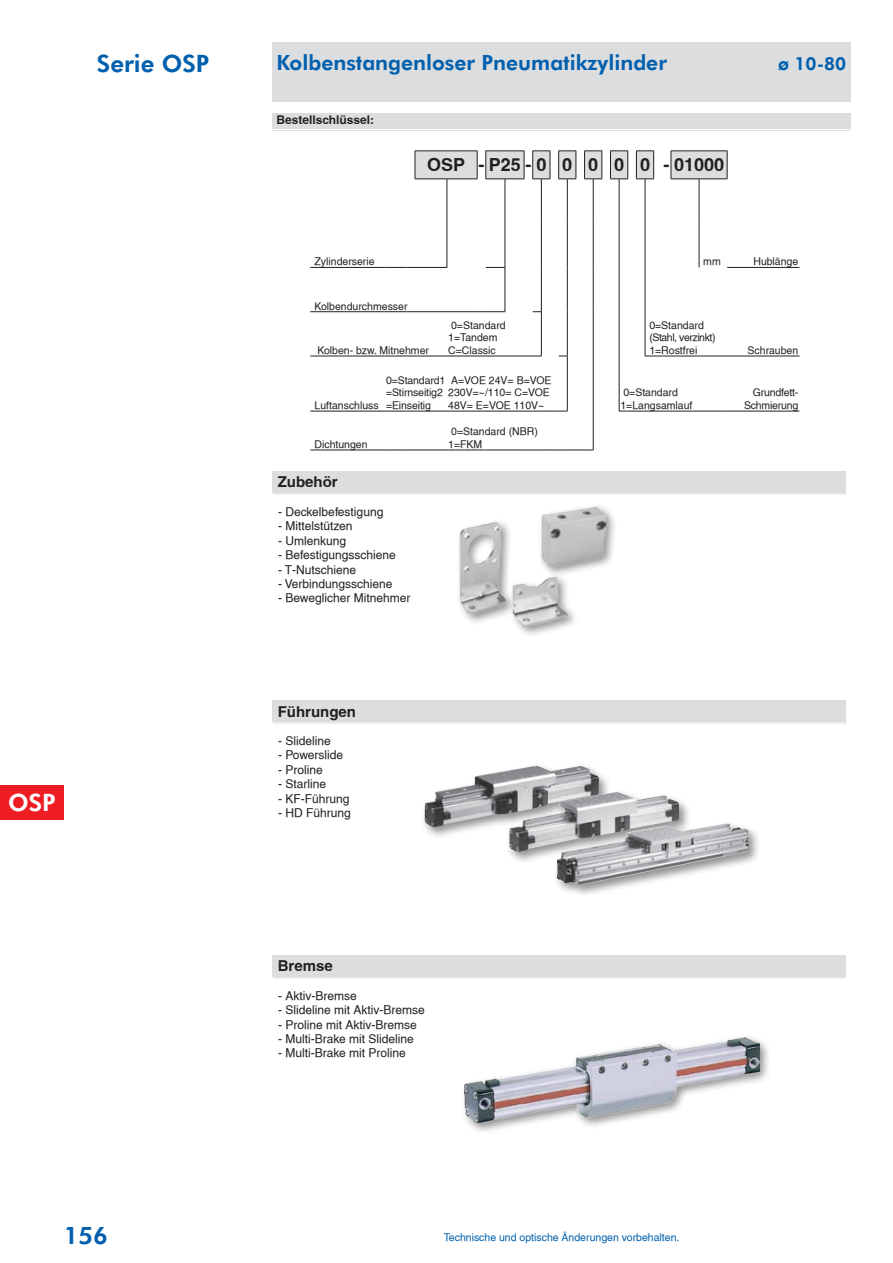
<style>
.page{position:relative;width:893px;height:1263px;background:#fff}
.page>*{position:absolute;margin:0;border:0;box-sizing:border-box;transform-origin:0 0}
.t1{font:800 24px "Futura BT";color:#0160ae}
.t2{font:800 24px "Futura BT";color:#fff}
.t3{font:800 21px "Futura BT";color:#0160ae}
.t4{font:700 18px "Helvetica";color:#231f20}
.t5{font:800 18px "Futura BT";color:#0160ae}
.t6{font:700 15px "Helvetica";color:#231f20}
.t7{font:12px "Helvetica CE Normal";color:#231f20}
.t8{font:700 12px "Helvetica";color:#231f20}
.t9{font:10.5px/12.6px "Helvetica CE Normal";color:#231f20}
.t10{font:10.5px "Helvetica CE Normal";color:#0160ae}
.t11{font:10.5px/12.6px "Helvetica CE Normal";letter-spacing:-.02em;color:#231f20;text-align:right}
</style>
<div class="page">
<div style="left:272px;top:43px;width:578px;height:59px;background:#dcdddf"></div>
<div style="left:0;top:786px;width:64px;height:34px;background:#ee1d23"></div>
<div style="left:272px;top:700px;width:574px;height:22px;background:#dcdddf"></div>
<hr style="left:273px;top:723px;width:573px;height:1px;background:#dcdddf">
<div style="left:272px;top:113px;width:578px;height:16px;background:#dcdddf"></div>
<hr style="left:272px;top:130px;width:578px;height:1px;background:#dcdddf">
<hr style="left:447px;top:179px;width:1px;height:44px;background:#231f20">
<hr style="left:505px;top:179px;width:1px;height:44px;background:#231f20">
<hr style="left:541px;top:179px;width:1px;height:44px;background:#231f20">
<hr style="left:567px;top:179px;width:1px;height:44px;background:#231f20">
<hr style="left:593px;top:179px;width:1px;height:44px;background:#231f20">
<hr style="left:619px;top:179px;width:1px;height:44px;background:#231f20">
<hr style="left:645px;top:179px;width:1px;height:44px;background:#231f20">
<hr style="left:699px;top:179px;width:1px;height:44px;background:#231f20">
<svg style="left:415px;top:151px;width:313px;height:29px"></svg>
<hr style="left:447px;top:223px;width:1px;height:44px;background:#231f20">
<hr style="left:505px;top:223px;width:1px;height:44px;background:#231f20">
<hr style="left:541px;top:223px;width:1px;height:44px;background:#231f20">
<hr style="left:567px;top:223px;width:1px;height:44px;background:#231f20">
<hr style="left:593px;top:223px;width:1px;height:44px;background:#231f20">
<hr style="left:619px;top:223px;width:1px;height:44px;background:#231f20">
<hr style="left:645px;top:223px;width:1px;height:44px;background:#231f20">
<hr style="left:699px;top:223px;width:1px;height:44px;background:#231f20">
<hr style="left:310px;top:267px;width:64px;height:1px;background:#231f20">
<svg style="left:374px;top:267px;width:41px;height:1px"></svg>
<hr style="left:415px;top:267px;width:32px;height:1px;background:#231f20">
<svg style="left:486px;top:267px;width:19px;height:1px"></svg>
<hr style="left:505px;top:268px;width:1px;height:43px;background:#231f20">
<hr style="left:541px;top:267px;width:1px;height:44px;background:#231f20">
<hr style="left:567px;top:267px;width:1px;height:45px;background:#231f20">
<hr style="left:593px;top:267px;width:1px;height:45px;background:#231f20">
<hr style="left:619px;top:267px;width:1px;height:45px;background:#231f20">
<hr style="left:645px;top:267px;width:1px;height:45px;background:#231f20">
<hr style="left:727px;top:267px;width:72px;height:1px;background:#231f20">
<hr style="left:310px;top:311px;width:64px;height:1px;background:#231f20">
<svg style="left:374px;top:311px;width:41px;height:1px"></svg>
<hr style="left:415px;top:311px;width:32px;height:1px;background:#231f20">
<hr style="left:447px;top:311px;width:30px;height:1px;background:#231f20">
<svg style="left:477px;top:311px;width:28px;height:1px"></svg>
<hr style="left:541px;top:312px;width:1px;height:44px;background:#231f20">
<hr style="left:567px;top:312px;width:1px;height:44px;background:#231f20">
<hr style="left:593px;top:312px;width:1px;height:44px;background:#231f20">
<hr style="left:619px;top:312px;width:1px;height:44px;background:#231f20">
<hr style="left:645px;top:312px;width:1px;height:44px;background:#231f20">
<hr style="left:310px;top:356px;width:64px;height:1px;background:#231f20">
<svg style="left:374px;top:356px;width:41px;height:1px"></svg>
<hr style="left:415px;top:356px;width:32px;height:1px;background:#231f20">
<hr style="left:447px;top:356px;width:30px;height:1px;background:#231f20">
<svg style="left:477px;top:356px;width:65px;height:1px"></svg>
<hr style="left:567px;top:356px;width:1px;height:55px;background:#231f20">
<hr style="left:593px;top:356px;width:1px;height:55px;background:#231f20">
<hr style="left:619px;top:356px;width:1px;height:55px;background:#231f20">
<svg style="left:645px;top:356px;width:82px;height:1px"></svg>
<hr style="left:727px;top:356px;width:72px;height:1px;background:#231f20">
<hr style="left:310px;top:411px;width:64px;height:1px;background:#231f20">
<hr style="left:310px;top:450px;width:64px;height:1px;background:#231f20">
<svg style="left:374px;top:411px;width:41px;height:1px"></svg>
<hr style="left:415px;top:411px;width:32px;height:1px;background:#231f20">
<svg style="left:374px;top:450px;width:41px;height:1px"></svg>
<hr style="left:415px;top:450px;width:32px;height:1px;background:#231f20">
<hr style="left:447px;top:411px;width:30px;height:1px;background:#231f20">
<svg style="left:477px;top:411px;width:90px;height:1px"></svg>
<hr style="left:447px;top:450px;width:30px;height:1px;background:#231f20">
<svg style="left:477px;top:450px;width:116px;height:1px"></svg>
<hr style="left:593px;top:411px;width:1px;height:39px;background:#231f20">
<svg style="left:619px;top:411px;width:108px;height:1px"></svg>
<hr style="left:727px;top:411px;width:72px;height:1px;background:#231f20">
<div style="left:272px;top:471px;width:574px;height:22px;background:#dcdddf"></div>
<hr style="left:273px;top:494px;width:573px;height:1px;background:#dcdddf">
<div style="left:272px;top:955px;width:574px;height:21px;background:#dcdddf"></div>
<hr style="left:273px;top:977px;width:573px;height:1px;background:#dcdddf">
<div style="left:456px;top:503px;width:161px;height:135px;background:#231f20;opacity:.5"></div>
<img style="left:459px;top:506px;width:146px;height:120px">
<div style="left:462px;top:1034px;width:310px;height:101px;background:#231f20;opacity:.5"></div>
<img style="left:465px;top:1037px;width:294px;height:86px">
<div style="left:421px;top:762px;width:340px;height:135px;background:#231f20;opacity:.5"></div>
<img style="left:424px;top:765px;width:175px;height:62px">
<img style="left:509px;top:792px;width:170px;height:60px">
<img style="left:556px;top:823px;width:192px;height:62px">
<h1 class="t1" style="left:97px;top:49px;width:114px">Serie OSP</h1>
<h1 class="t2" style="left:8px;top:788px;width:49px">OSP</h1>
<h2 class="t3" style="left:276px;top:50px;width:392px">Kolbenstangenloser Pneumatikzylinder</h2>
<h3 class="t5" style="left:778px;top:53px;width:70px">ø 10-80</h3>
<p class="t8" style="left:276px;top:113px;width:99px">Bestellschlüssel:</p>
<h3 class="t4" style="left:427px;top:154px;width:298px">OSP -P25-0 0 0 0 0 -01000</h3>
<p class="t9" style="left:315px;top:255px;width:62px">Zylinderserie</p>
<p class="t9" style="left:703px;top:255px;width:19px">mm</p>
<p class="t9" style="left:753px;top:255px;width:46px">Hublänge</p>
<p class="t9" style="left:315px;top:299px;width:94px">Kolbendurchmesser</p>
<p class="t9" style="left:317px;top:344px;width:113px">Kolben- bzw. Mitnehmer</p>
<p class="t9" style="left:448px;top:319px;width:59px">0=Standard<br>1=Tandem<br>C=Classic</p>
<p class="t9" style="left:649px;top:319px;width:68px">0=Standard (Stahl, verzinkt)<br>1=Rostfrei</p>
<p class="t9" style="left:748px;top:344px;width:52px">Schrauben</p>
<p class="t9" style="left:315px;top:399px;width:66px">Luftanschluss</p>
<p class="t9" style="left:315px;top:438px;width:55px">Dichtungen</p>
<p class="t9" style="left:386px;top:374px;width:61px">0=Standard1 =Stirnseitig2 =Einseitig</p>
<p class="t9" style="left:448px;top:374px;width:105px">A=VOE 24V= B=VOE<br>230V=~/110= C=VOE<br>48V= E=VOE 110V~</p>
<p class="t9" style="left:448px;top:425px;width:91px">0=Standard (NBR)<br>1=FKM</p>
<p class="t6" style="left:278px;top:473px;width:61px">Zubehör</p>
<p class="t7" style="left:278px;top:504px;width:107px">- Deckelbefestigung</p>
<p class="t7" style="left:278px;top:519px;width:76px">- Mittelstützen</p>
<p class="t7" style="left:278px;top:533px;width:70px">- Umlenkung</p>
<p class="t7" style="left:278px;top:548px;width:119px">- Befestigungsschiene</p>
<p class="t7" style="left:278px;top:562px;width:80px">- T-Nutschiene</p>
<p class="t7" style="left:278px;top:576px;width:116px">- Verbindungsschiene</p>
<p class="t7" style="left:278px;top:591px;width:134px">- Beweglicher Mitnehmer</p>
<p class="t6" style="left:278px;top:702px;width:80px">Führungen</p>
<p class="t7" style="left:278px;top:734px;width:54px">- Slideline</p>
<p class="t7" style="left:278px;top:748px;width:67px">- Powerslide</p>
<p class="t7" style="left:278px;top:762px;width:46px">- Proline</p>
<p class="t7" style="left:278px;top:777px;width:50px">- Starline</p>
<p class="t7" style="left:278px;top:791px;width:73px">- KF-Führung</p>
<p class="t7" style="left:278px;top:806px;width:74px">- HD Führung</p>
<p class="t6" style="left:278px;top:957px;width:57px">Bremse</p>
<p class="t7" style="left:278px;top:988px;width:80px">- Aktiv-Bremse</p>
<p class="t7" style="left:278px;top:1003px;width:148px">- Slideline mit Aktiv-Bremse</p>
<p class="t7" style="left:278px;top:1017px;width:140px">- Proline mit Aktiv-Bremse</p>
<p class="t7" style="left:278px;top:1032px;width:137px">- Multi-Brake mit Slideline</p>
<p class="t7" style="left:278px;top:1046px;width:129px">- Multi-Brake mit Proline</p>
<p class="t9" style="left:620px;top:386px;width:74px">0=Standard<br>1=Langsamlauf</p>
<p class="t11" style="left:744px;top:386px;width:56px">Grundfett-<br>Schmierung</p>
<h1 class="t1" style="left:64px;top:1221px;width:46px">156</h1>
<p class="t10" style="left:444px;top:1231px;width:237px">Technische und optische Änderungen vorbehalten.</p>
</div>
